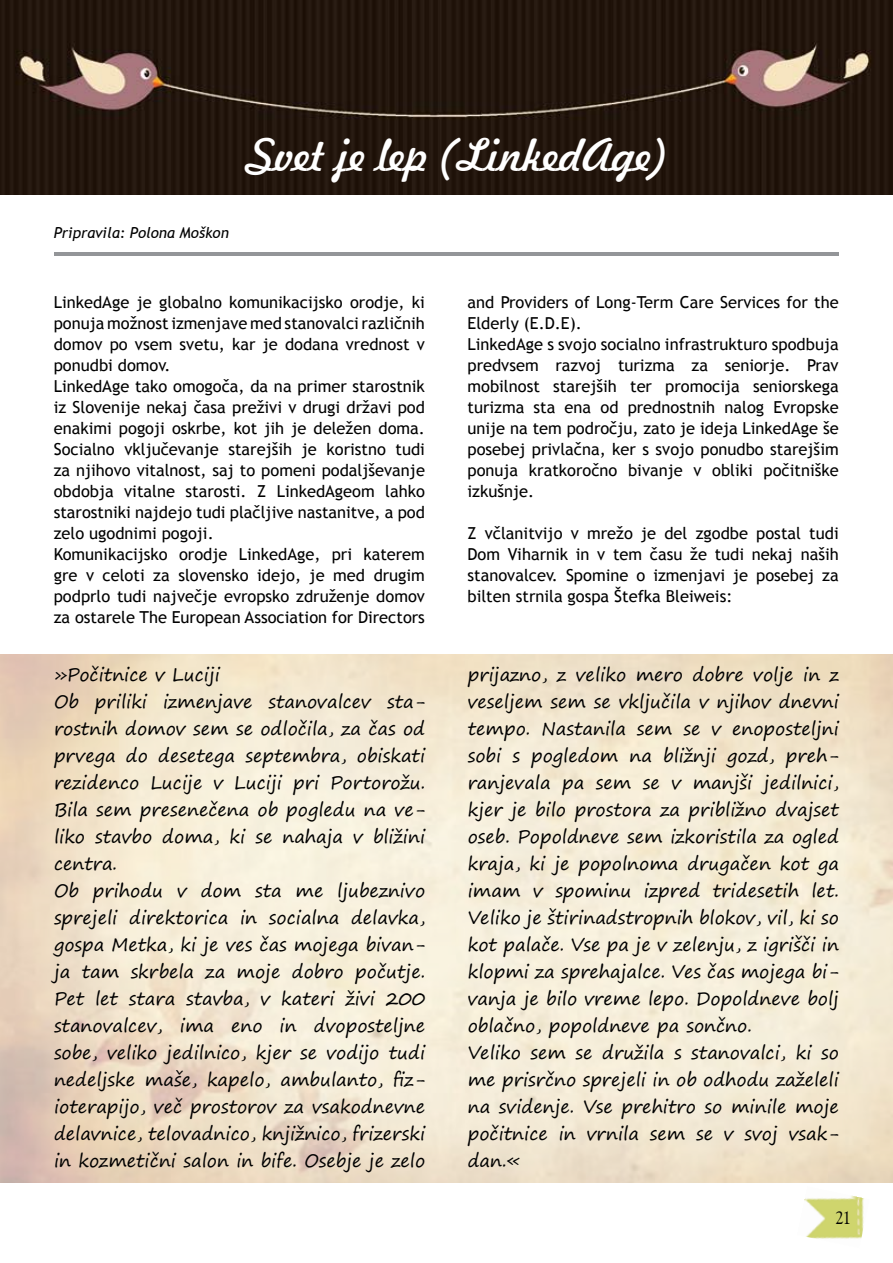
<style>
.page{position:relative;width:893px;height:1263px;background:#fff}
.page>*{position:absolute;margin:0;border:0;box-sizing:border-box;transform-origin:0 0}
.t1{font:43.5px "Freehand 521 BT Regular C";color:#fff}
.t2{font:18px/27px "Segoe Print";color:#000}
.t3{font:18px "Goudy Old Style BT";color:#000}
.t4{font:16.5px/21px "Trebuchet MS";color:#000}
.t5{font:italic 15px "Trebuchet MS";color:#000}
</style>
<div class="page">
<img style="left:804px;top:1195px;width:60px;height:44px">
<hr style="left:54px;top:252px;width:785px;height:3px;background:#939598">
<img style="left:0;top:0;width:893px;height:195px">
<h1 class="t1" style="left:247px;top:126px;width:425px">Svet je lep (LinkedAge)</h1>
<p class="t5" style="left:54px;top:223px;width:177px">Pripravila: Polona Moškon</p>
<p class="t4" style="left:54px;top:292px;width:373px">LinkedAge je globalno komunikacijsko orodje, ki ponuja možnost izmenjave med stanovalci različnih domov po vsem svetu, kar je dodana vrednost v ponudbi domov.<br>LinkedAge tako omogoča, da na primer starostnik iz Slovenije nekaj časa preživi v drugi državi pod enakimi pogoji oskrbe, kot jih je deležen doma.<br>Socialno vključevanje starejših je koristno tudi za njihovo vitalnost, saj to pomeni podaljševanje obdobja vitalne starosti. Z LinkedAgeom lahko starostniki najdejo tudi plačljive nastanitve, a pod zelo ugodnimi pogoji.<br>Komunikacijsko orodje LinkedAge, pri katerem gre v celoti za slovensko idejo, je med drugim podprlo tudi največje evropsko združenje domov za ostarele The European Association for Directors</p>
<p class="t4" style="left:467px;top:292px;width:373px">and Providers of Long-Term Care Services for the Elderly (E.D.E).<br>LinkedAge s svojo socialno infrastrukturo spodbuja predvsem razvoj turizma za seniorje. Prav mobilnost starejših ter promocija seniorskega turizma sta ena od prednostnih nalog Evropske unije na tem področju, zato je ideja LinkedAge še posebej privlačna, ker s svojo ponudbo starejšim ponuja kratkoročno bivanje v obliki počitniške izkušnje.</p>
<p class="t4" style="left:467px;top:523px;width:373px;text-align:justify">Z včlanitvijo v mrežo je del zgodbe postal tudi Dom Viharnik in v tem času že tudi nekaj naših stanovalcev. Spomine o izmenjavi je posebej za bilten strnila gospa Štefka Bleiweis:</p>
<p class="t2" style="left:54px;top:661px;width:373px">»Počitnice v Luciji<br>Ob priliki izmenjave stanovalcev sta&shy;rostnih domov sem se odločila, za čas od prvega do desetega septembra, obiskati rezidenco Lucije v Luciji pri Portorožu.<br>Bila sem presenečena ob pogledu na ve&shy;liko stavbo doma, ki se nahaja v bližini centra.<br>Ob prihodu v dom sta me ljubeznivo sprejeli direktorica in socialna delavka, gospa Metka, ki je ves čas mojega bivan&shy;ja tam skrbela za moje dobro počutje.<br>Pet let stara stavba, v kateri živi 200 stanovalcev, ima eno in dvoposteljne sobe, veliko jedilnico, kjer se vodijo tudi nedeljske maše, kapelo, ambulanto, fiz&shy;ioterapijo, več prostorov za vsakodnevne delavnice, telovadnico, knjižnico, frizerski in kozmetični salon in bife. Osebje je zelo</p>
<p class="t2" style="left:468px;top:661px;width:373px">prijazno, z veliko mero dobre volje in z veseljem sem se vključila v njihov dnevni tempo. Nastanila sem se v enoposteljni sobi s pogledom na bližnji gozd, preh&shy;ranjevala pa sem se v manjši jedilnici, kjer je bilo prostora za približno dvajset oseb. Popoldneve sem izkoristila za ogled kraja, ki je popolnoma drugačen kot ga imam v spominu izpred tridesetih let.<br>Veliko je štirinadstropnih blokov, vil, ki so kot palače. Vse pa je v zelenju, z igrišči in klopmi za sprehajalce. Ves čas mojega bi&shy;vanja je bilo vreme lepo. Dopoldneve bolj oblačno, popoldneve pa sončno.<br>Veliko sem se družila s stanovalci, ki so me prisrčno sprejeli in ob odhodu zaželeli na svidenje. Vse prehitro so minile moje počitnice in vrnila sem se v svoj vsak&shy;dan.«</p>
<p class="t3" style="left:835px;top:1207px;width:18px">21</p>
</div>
